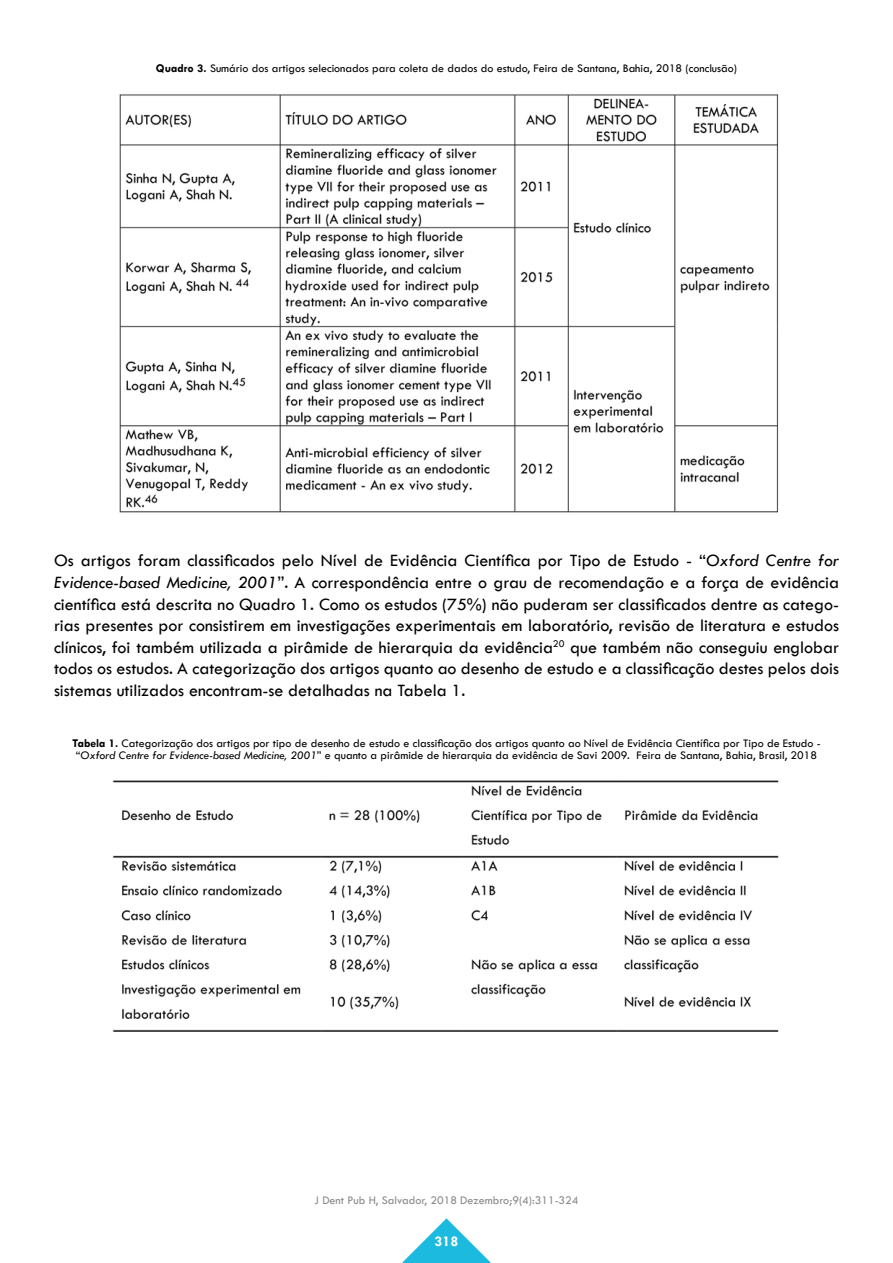
<style>
.page{position:relative;width:893px;height:1263px;background:#fff}
.page>*{position:absolute;margin:0;border:0;box-sizing:border-box;transform-origin:0 0}
.t1{font:18px/21.6px "Tw Cen";color:#000;text-align:justify}
.t2{font:700 15px "Tw Cen";color:#fff}
.t3{font:12px/12px "Tw Cen";color:#000}
.t4{font:12px "Tw Cen";color:#878787}
.s1{font-weight:700}
.s2{font-style:italic}
</style>
<div class="page">
<svg style="left:402px;top:1218px;width:89px;height:45px"></svg>
<img style="left:112px;top:780px;width:667px;height:252px">
<img style="left:119px;top:94px;width:660px;height:419px">
<p class="t3" style="left:156px;top:62px;width:583px"><span class="s1">Quadro 3.</span> Sumário dos artigos selecionados para coleta de dados do estudo, Feira de Santana, Bahia, 2018 (conclusão)</p>
<p class="t1" style="left:54px;top:550px;width:786px">Os artigos foram classificados pelo Nível de Evidência Científica por Tipo de Estudo - “<span class="s2">Oxford Centre for Evidence-based Medicine, 2001</span>”. A correspondência entre o grau de recomendação e a força de evidência científica está descrita no Quadro 1. Como os estudos (75%) não puderam ser classificados dentre as catego&shy;rias presentes por consistirem em investigações experimentais em laboratório, revisão de literatura e estudos clínicos, foi também utilizada a pirâmide de hierarquia da evidência<sup>20</sup> que também não conseguiu englobar todos os estudos. A categorização dos artigos quanto ao desenho de estudo e a classificação destes pelos dois sistemas utilizados encontram-se detalhadas na Tabela 1.</p>
<p class="t3" style="left:72px;top:737px;width:750px"><span class="s1">Tabela 1.</span> Categorização dos artigos por tipo de desenho de estudo e classificação dos artigos quanto ao Nível de Evidência Científica por Tipo de Estudo - “<span class="s2">Oxford Centre for Evidence-based Medicine, 2001</span>” e quanto a pirâmide de hierarquia da evidência de Savi 2009. Feira de Santana, Bahia, Brasil, 2018</p>
<p class="t4" style="left:314px;top:1193px;width:266px">J Dent Pub H, Salvador, 2018 Dezembro;9(4):311-324</p>
<p class="t2" style="left:435px;top:1232px;width:25px">318</p>
</div>
